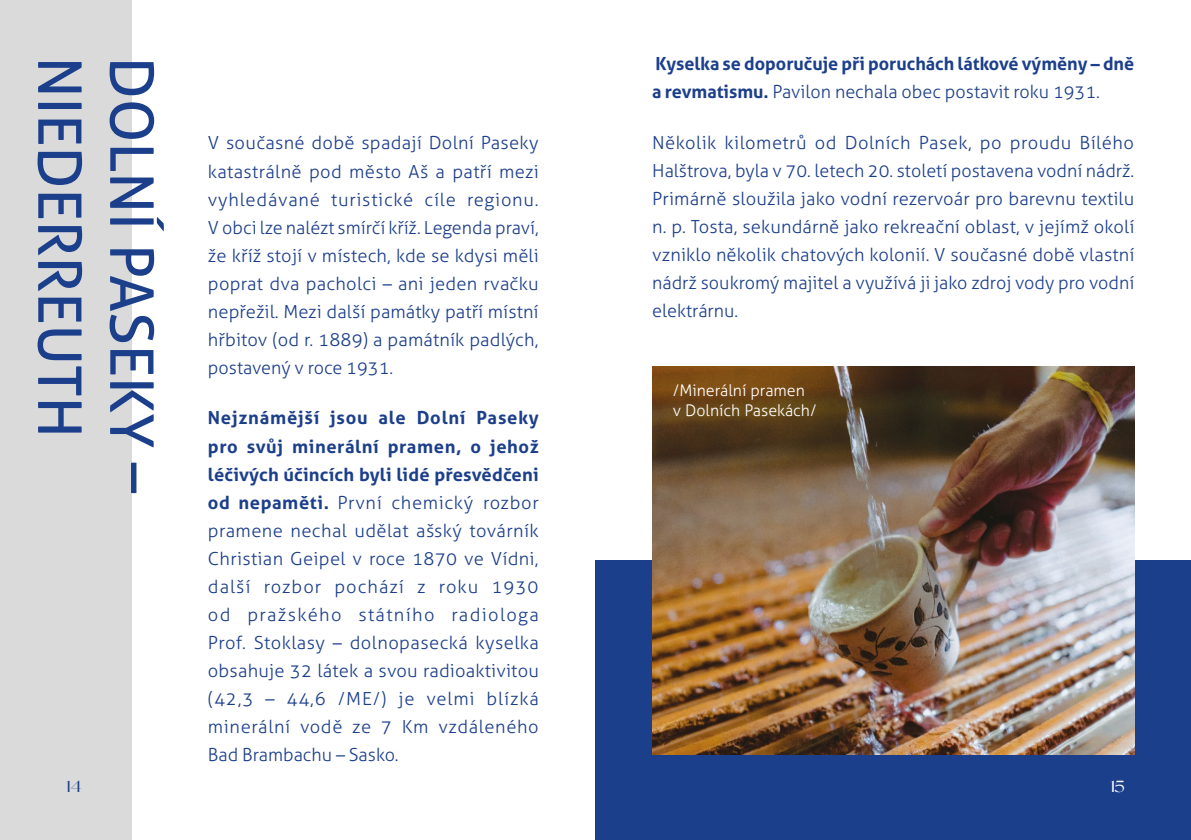
<style>
.page{position:relative;width:1191px;height:840px;background:#fff}
.page>*{position:absolute;margin:0;border:0;box-sizing:border-box;transform-origin:0 0}
.t1{font:60px/72px "Aller";color:#1c3f8b}
.t2{font:300 18px/28px "Aller";color:#1c3f8b;text-align:justify}
.t3{font:700 18px/28px "Aller";color:#1c3f8b}
.t4{font:300 16px/19.2px "Aller";color:#fff}
.t5{font:16px "Black Mango";color:#1c3f8b}
.t6{font:16px "Black Mango";color:#fff}
.s1{font-weight:700}
.s2{font-weight:300}
</style>
<div class="page">
<div style="left:0;top:0;width:131px;height:839px;background:#dadada"></div>
<div style="left:595px;top:560px;width:596px;height:279px;background:#1c3f8b"></div>
<img style="left:652px;top:366px;width:482px;height:388px">
<h1 class="t1" style="left:168px;top:57px;width:438px;rotate:90deg">DOLNÍ PASEKY –<br>NIEDERREUTH</h1>
<p class="t2" style="left:208px;top:129px;width:332px">V současné době spadají Dolní Paseky katastrálně pod město Aš a patří mezi vyhledávané turistické cíle regionu.<br>V obci lze nalézt smírčí kříž. Legenda praví, že kříž stojí v místech, kde se kdysi měli poprat dva pacholci – ani jeden rvačku nepřežil. Mezi další památky patří místní hřbitov (od r. 1889) a památník padlých, postavený v roce 1931.</p>
<p class="t2" style="left:208px;top:404px;width:332px"><span class="s1">Nejznámější jsou ale Dolní Paseky pro svůj minerální pramen, o jehož léčivých účincích byli lidé přesvědčeni od nepaměti.</span> První chemický rozbor pramene nechal udělat ašský továrník Christian Geipel v roce 1870 ve Vídni, další rozbor pochází z roku 1930 od pražského státního radiologa Prof. Stoklasy – dolnopasecká kyselka obsahuje 32 látek a svou radioaktivitou (42,3 – 44,6 /ME/) je velmi blízká minerální vodě ze 7 Km vzdáleného Bad Brambachu – Sasko.</p>
<p class="t3" style="left:652px;top:49px;width:483px">Kyselka se doporučuje při poruchách látkové výměny – dně a revmatismu. <span class="s2">Pavilon nechala obec postavit roku 1931.</span></p>
<p class="t2" style="left:652px;top:128px;width:484px">Několik kilometrů od Dolních Pasek, po proudu Bílého Halštrova, byla v 70. letech 20. století postavena vodní nádrž.<br>Primárně sloužila jako vodní rezervoár pro barevnu textilu n. p. Tosta, sekundárně jako rekreační oblast, v jejímž okolí vzniklo několik chatových kolonií. V současné době vlastní nádrž soukromý majitel a využívá ji jako zdroj vody pro vodní elektrárnu.</p>
<p class="t4" style="left:673px;top:381px;width:145px">/Minerální pramen v Dolních Pasekách/</p>
<p class="t5" style="left:66px;top:775px;width:18px">14</p>
<p class="t6" style="left:1109px;top:775px;width:17px">15</p>
</div>
